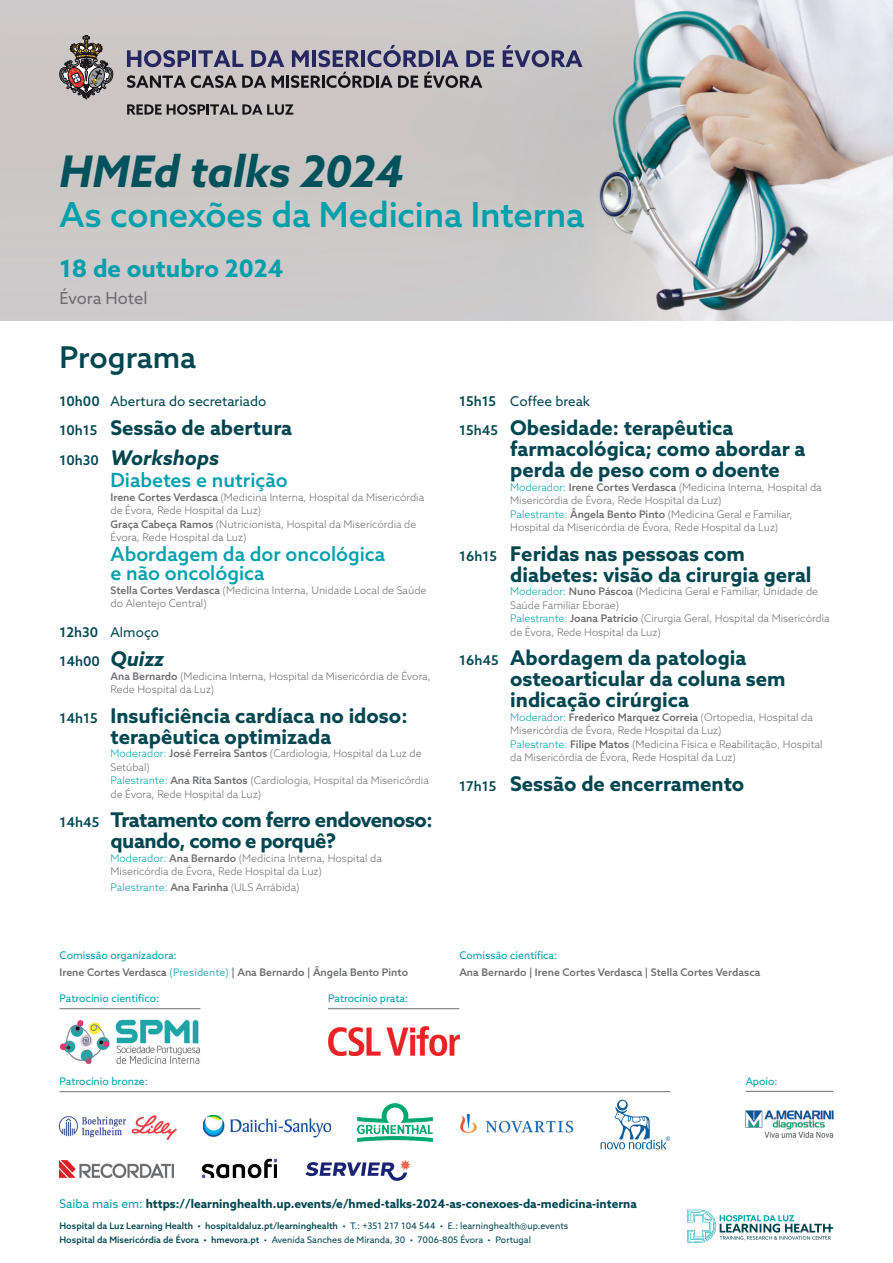
<style>
.page{position:relative;width:893px;height:1263px;background:#fff}
.page>*{position:absolute;margin:0;border:0;box-sizing:border-box;transform-origin:0 0}
.t1{font:italic 700 43.5px "Azo Sans";letter-spacing:-.005em;color:#00525d}
.t2{font:500 34.5px "Azo Sans";letter-spacing:-.005em;color:#00a0ad}
.t3{font:500 30px "Azo Sans";color:#004650}
.t4{font:700 24px "Azo Sans";color:#00a0ad}
.t5{font:700 20.25px/21px "Azo Sans";color:#004650}
.t6{font:700 20.25px/21px "Azo Sans";letter-spacing:-.025em;color:#004650}
.t7{font:500 19.5px/19.5px "Azo Sans";color:#00a0ad}
.t8{font:16.5px "Azo Sans";letter-spacing:-.005em;color:#6c6d70}
.t9{font:13.5px "Azo Sans";color:#004650}
.t10{font:500 13.5px/29.5px "Azo Sans";color:#004650}
.t11{font:700 12px "Azo Sans";color:#004650}
.t12{font:300 10.5px/13.5px "Azo Sans";color:#6c6d70}
.t13{font:500 10.5px/16.2px "Azo Sans";color:#6c6d70}
.t14{font:10.5px "Azo Sans";color:#00a0ad}
.t15{font:500 9px/13.5px "Azo Sans";color:#004650}
.s1{font-weight:500}
.s2{font-weight:500;font-size:13.5px}
.s3{font-style:italic}
.s4{font-weight:400}
.s5{font-weight:700;font-style:italic;font-size:20.25px}
.s6{color:#00a0ad}
.s7{font-weight:400;color:#00a0ad}
.s8{font-weight:400;color:#42b5c0}
</style>
<div class="page">
<img style="left:0;top:0;width:893px;height:321px">
<svg style="left:687px;top:1210px;width:146px;height:32px"></svg>
<svg style="left:503px;top:45px;width:80px;height:22px;background:#8a8aa0"></svg>
<svg style="left:127px;top:45px;width:367px;height:43px;background:#95929d"></svg>
<svg style="left:127px;top:104px;width:166px;height:11px;background:#7c7879"></svg>
<svg style="left:60px;top:35px;width:53px;height:64px;background:#8f8482"></svg>
<hr style="left:328px;top:1008px;width:131px;height:1px;background:#6c6d70">
<img style="left:202px;top:1159px;width:75px;height:19px">
<hr style="left:60px;top:1008px;width:140px;height:1px;background:#6c6d70">
<hr style="left:60px;top:1091px;width:610px;height:1px;background:#6c6d70">
<hr style="left:746px;top:1091px;width:87px;height:1px;background:#6c6d70">
<img style="left:358px;top:1103px;width:74px;height:38px">
<img style="left:460px;top:1114px;width:113px;height:19px">
<img style="left:60px;top:1020px;width:140px;height:45px">
<img style="left:203px;top:1115px;width:128px;height:22px">
<img style="left:60px;top:1160px;width:113px;height:17px">
<img style="left:60px;top:1115px;width:116px;height:25px">
<svg style="left:600px;top:1099px;width:67px;height:51px"></svg>
<svg style="left:601px;top:1100px;width:69px;height:49px"></svg>
<img style="left:328px;top:1027px;width:131px;height:29px">
<img style="left:746px;top:1110px;width:87px;height:27px">
<svg style="left:305px;top:1160px;width:106px;height:21px"></svg>
<h1 class="t1" style="left:60px;top:142px;width:345px">HMEd talks 2024</h1>
<h2 class="t2" style="left:60px;top:192px;width:527px">As conexões da Medicina Interna</h2>
<h3 class="t4" style="left:60px;top:252px;width:225px">18 de outubro 2024</h3>
<h3 class="t8" style="left:60px;top:287px;width:89px">Évora Hotel</h3>
<h3 class="t3" style="left:60px;top:337px;width:138px">Programa</h3>
<p class="t9" style="left:60px;top:392px;width:208px"><span class="s1">10h00</span> Abertura do secretariado</p>
<h3 class="t5" style="left:60px;top:413px;width:234px;line-height:29.5px"><span class="s2">10h15</span> Sessão de abertura<br><span class="s2">10h30</span> <span class="s3">Workshops</span></h3>
<h3 class="t7" style="left:111px;top:470px;width:179px">Diabetes e nutrição</h3>
<p class="t12" style="left:111px;top:490px;width:315px"><span class="s1">Irene Cortes Verdasca</span> (Medicina Interna, Hospital da Misericórdia de Évora, Rede Hospital da Luz)<br><span class="s1">Graça Cabeça Ramos</span> (Nutricionista, Hospital da Misericórdia de Évora, Rede Hospital da Luz)</p>
<h3 class="t7" style="left:111px;top:544px;width:276px">Abordagem da dor oncológica e não oncológica</h3>
<p class="t12" style="left:111px;top:583px;width:318px"><span class="s1">Stella Cortes Verdasca</span> (Medicina Interna, Unidade Local de Saúde do Alentejo Central)</p>
<p class="t10" style="left:60px;top:617px;width:106px">12h30 <span class="s4">Almoço<br></span>14h00 <span class="s5">Quizz</span></p>
<p class="t12" style="left:111px;top:669px;width:322px"><span class="s1">Ana Bernardo</span> (Medicina Interna, Hospital da Misericórdia de Évora,<br>Rede Hospital da Luz)</p>
<h3 class="t5" style="left:111px;top:705px;width:299px;text-indent:-51px"><span class="s2">14h15</span> Insuficiência cardíaca no idoso: terapêutica optimizada</h3>
<p class="t12" style="left:111px;top:747px;width:320px"><span class="s6">Moderador:</span> <span class="s1">José Ferreira Santos</span> (Cardiologia, Hospital da Luz de Setúbal)<br><span class="s6">Palestrante:</span> <span class="s1">Ana Rita Santos</span> (Cardiologia, Hospital da Misericórdia de Évora, Rede Hospital da Luz)</p>
<h3 class="t6" style="left:111px;top:809px;width:324px;text-indent:-51px"><span class="s2">14h45</span> Tratamento com ferro endovenoso: quando, como e porquê?</h3>
<p class="t12" style="left:111px;top:851px;width:273px"><span class="s6">Moderador:</span> <span class="s1">Ana Bernardo</span> (Medicina Interna, Hospital da<br>Misericórdia de Évora, Rede Hospital da Luz)</p>
<p class="t12" style="left:111px;top:880px;width:191px"><span class="s6">Palestrante:</span> <span class="s1">Ana Farinha</span> (ULS Arrábida)</p>
<p class="t9" style="left:459px;top:392px;width:132px"><span class="s1">15h15</span> Coffee break</p>
<h3 class="t5" style="left:510px;top:417px;width:297px;text-indent:-51px"><span class="s2">15h45</span> Obesidade: terapêutica farmacológica; como abordar a perda de peso com o doente</h3>
<p class="t12" style="left:510px;top:480px;width:313px"><span class="s6">Moderador:</span> <span class="s1">Irene Cortes Verdasca</span> (Medicina Interna, Hospital da Misericórdia de Évora, Rede Hospital da Luz)<br><span class="s6">Palestrante:</span> <span class="s1">Ângela Bento Pinto</span> (Medicina Geral e Familiar, Hospital da Misericórdia de Évora, Rede Hospital da Luz)</p>
<h3 class="t5" style="left:510px;top:543px;width:303px;text-indent:-51px"><span class="s2">16h15</span> Feridas nas pessoas com diabetes: visão da cirurgia geral</h3>
<p class="t12" style="left:510px;top:585px;width:321px"><span class="s6">Moderador:</span> <span class="s1">Nuno Páscoa</span> (Medicina Geral e Familiar, Unidade de Saúde Familiar Eborae)<br><span class="s6">Palestrante:</span> <span class="s1">Joana Patrício</span> (Cirurgia Geral, Hospital da Misericórdia de Évora, Rede Hospital da Luz)</p>
<h3 class="t5" style="left:510px;top:647px;width:277px;text-indent:-51px"><span class="s2">16h45</span> Abordagem da patologia osteoarticular da coluna sem indicação cirúrgica</h3>
<p class="t12" style="left:510px;top:710px;width:314px"><span class="s6">Moderador:</span> <span class="s1">Frederico Marquez Correia</span> (Ortopedia, Hospital da Misericórdia de Évora, Rede Hospital da Luz)<br><span class="s6">Palestrante:</span> <span class="s1">Filipe Matos</span> (Medicina Física e Reabilitação, Hospital da Misericórdia de Évora, Rede Hospital da Luz)</p>
<h3 class="t5" style="left:459px;top:773px;width:287px"><span class="s2">17h15</span> Sessão de encerramento</h3>
<p class="t13" style="left:60px;top:947px;width:350px"><span class="s7">Comissão organizadora:<br></span>Irene Cortes Verdasca <span class="s8">(Presidente)</span> | Ana Bernardo | Ângela Bento Pinto</p>
<p class="t14" style="left:459px;top:949px;width:99px">Comissão científica:</p>
<p class="t13" style="left:459px;top:964px;width:302px">Ana Bernardo | Irene Cortes Verdasca | Stella Cortes Verdasca</p>
<p class="t14" style="left:60px;top:991px;width:101px">Patrocínio cientifico:</p>
<p class="t14" style="left:328px;top:991px;width:82px">Patrocínio prata:</p>
<p class="t14" style="left:60px;top:1074px;width:90px">Patrocínio bronze:</p>
<p class="t14" style="left:746px;top:1074px;width:34px">Apoio:</p>
<p class="t11" style="left:60px;top:1195px;width:579px"><span class="s7">Saiba mais em:</span> https://learninghealth.up.events/e/hmed-talks-2024-as-conexoes-da-medicina-interna</p>
<p class="t15" style="left:60px;top:1219px;width:510px">Hospital da Luz Learning Health • hospitaldaluz.pt/learninghealth <span class="s4">• T.: +351 217 104 544 • E.: learninghealth@up.events<br></span>Hospital da Misericórdia de Évora • hmevora.pt <span class="s4">• Avenida Sanches de Miranda, 30 • 7006-805 Évora • Portugal</span></p>
</div>
